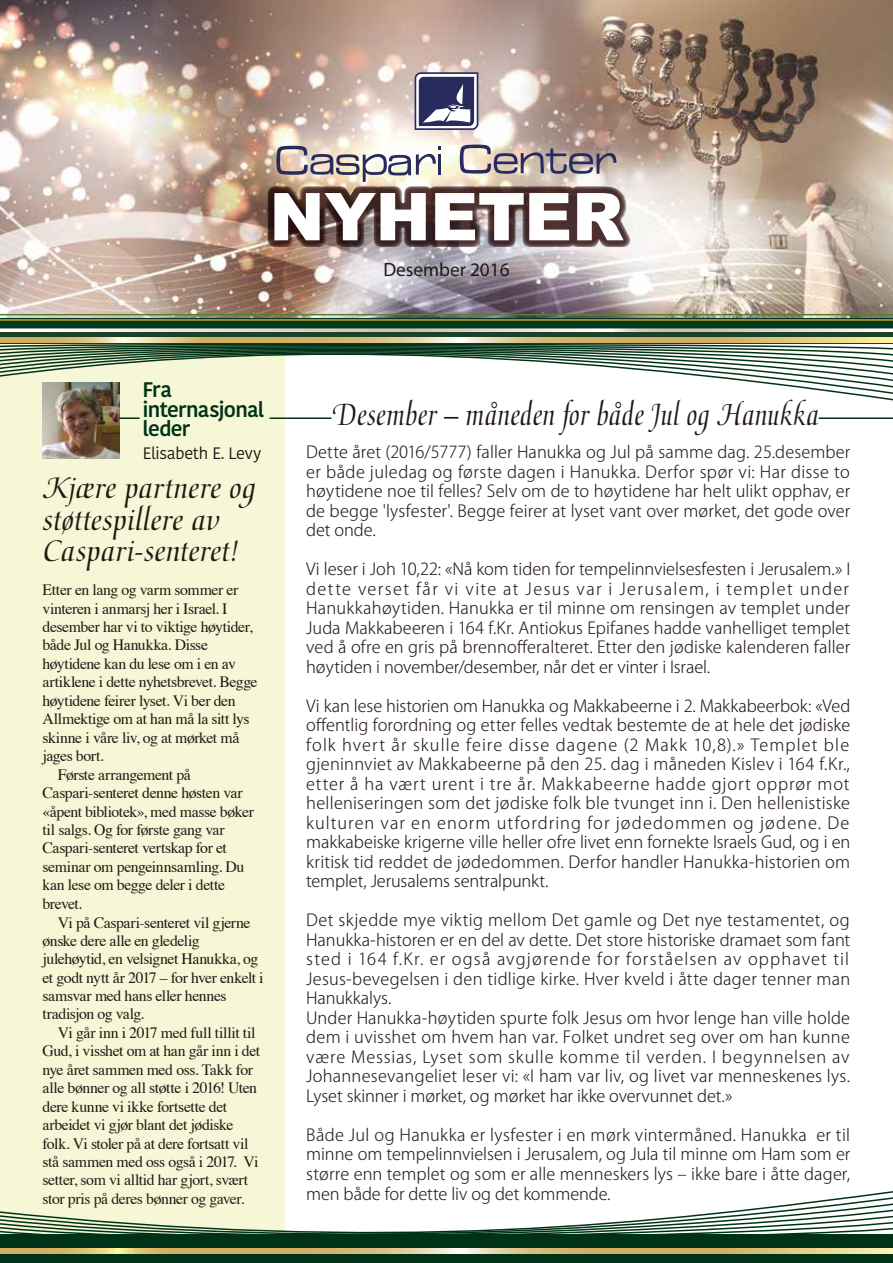
<style>
.page{position:relative;width:893px;height:1263px;background:#fff}
.page>*{position:absolute;margin:0;border:0;box-sizing:border-box;transform-origin:0 0}
.t1{font:900 66px "Arial";letter-spacing:-.005em;color:#fff}
.t2{font:33.6px "Medici Script LT Std";color:#221815;scale:.85 1}
.t3{font:33px/31.5px "Medici Script LT Std";letter-spacing:.005em;color:#221815}
.t4{font:600 21px/19.5px "Kohinoor Bangla";letter-spacing:-.035em;color:#003217}
.t5{font:19.2px "Myriad";color:#221815}
.t6{font:300 16.5px/19.5px "Koz Go Pro";letter-spacing:.01em;color:#221815;text-align:justify}
.t7{font:16.5px "Kohinoor Bangla";letter-spacing:-.02em;color:#221815}
.t8{font:15.75px "Times";letter-spacing:-.03em;color:#221815}
</style>
<div class="page">
<img style="left:0;top:0;width:893px;height:318px">
<div style="left:0;top:339px;width:285px;height:924px;background:#f5f7d6"></div>
<hr style="left:0;top:342px;width:893px;height:2px;background:#003217">
<svg style="left:0;top:343px;width:893px;height:60px"></svg>
<svg style="left:0;top:1191px;width:893px;height:43px"></svg>
<div style="left:0;top:331px;width:893px;height:7px;background:#1b4225"></div>
<svg style="left:0;top:338px;width:893px;height:4px;background:#ddc382"></svg>
<svg style="left:0;top:328px;width:893px;height:3px"></svg>
<div style="left:0;top:318px;width:893px;height:10px;background:#003a1d"></div>
<hr style="left:0;top:314px;width:893px;height:1px;background:#577d39">
<hr style="left:0;top:319px;width:893px;height:2px;background:#cda11b">
<div style="left:0;top:1234px;width:893px;height:29px;background:#003217"></div>
<svg style="left:0;top:1249px;width:893px;height:4px;background:#dbc17d"></svg>
<img style="left:43px;top:382px;width:76px;height:77px">
<hr style="left:119px;top:417px;width:21px;height:2px;background:#003217">
<hr style="left:270px;top:417px;width:61px;height:2px;background:#003217">
<hr style="left:819px;top:417px;width:74px;height:2px;background:#003217">
<svg style="left:415px;top:72px;width:63px;height:58px"></svg>
<img style="left:261px;top:145px;width:376px;height:118px">
<h1 class="t1" style="left:269px;top:169px;width:355px">NYHETER</h1>
<p class="t5" style="left:383px;top:260px;width:128px">Desember 2016</p>
<p class="t4" style="left:142px;top:379px;width:123px">Fra internasjonal leder</p>
<p class="t7" style="left:143px;top:440px;width:120px">Elisabeth E. Levy</p>
<h3 class="t3" style="left:43px;top:473px;width:215px">Kjære partnere og støttespillere av<br>Caspari-senteret!</h3>
<p class="t8" style="left:43px;top:575px;width:197px">Etter en lang og varm sommer er</p>
<p class="t8" style="left:43px;top:593px;width:187px">vinteren i anmarsj her i Israel. I</p>
<p class="t8" style="left:43px;top:612px;width:212px">desember har vi to viktige høytider,</p>
<p class="t8" style="left:43px;top:630px;width:167px">både Jul og Hanukka. Disse</p>
<p class="t8" style="left:43px;top:649px;width:195px">høytidene kan du lese om i en av</p>
<p class="t8" style="left:43px;top:667px;width:217px">artiklene i dette nyhetsbrevet. Begge</p>
<p class="t8" style="left:43px;top:686px;width:195px">høytidene feirer lyset. Vi ber den</p>
<p class="t8" style="left:43px;top:704px;width:208px">Allmektige om at han må la sitt lys</p>
<p class="t8" style="left:43px;top:723px;width:198px">skinne i våre liv, og at mørket må</p>
<p class="t8" style="left:43px;top:741px;width:63px">jages bort.</p>
<p class="t8" style="left:58px;top:760px;width:134px">Første arrangement på</p>
<p class="t8" style="left:43px;top:778px;width:202px">Caspari-senteret denne høsten var</p>
<p class="t8" style="left:43px;top:796px;width:213px">«åpent bibliotek», med masse bøker</p>
<p class="t8" style="left:43px;top:815px;width:184px">til salgs. Og for første gang var</p>
<p class="t8" style="left:43px;top:833px;width:186px">Caspari-senteret vertskap for et</p>
<p class="t8" style="left:43px;top:852px;width:203px">seminar om pengeinnsamling. Du</p>
<p class="t8" style="left:43px;top:870px;width:184px">kan lese om begge deler i dette</p>
<p class="t8" style="left:43px;top:889px;width:41px">brevet.</p>
<p class="t8" style="left:58px;top:907px;width:194px">Vi på Caspari-senteret vil gjerne</p>
<p class="t8" style="left:43px;top:926px;width:159px">ønske dere alle en gledelig</p>
<p class="t8" style="left:43px;top:944px;width:217px">julehøytid, en velsignet Hanukka, og</p>
<p class="t8" style="left:43px;top:962px;width:223px">et godt nytt år 2017 – for hver enkelt i</p>
<p class="t8" style="left:43px;top:981px;width:186px">samsvar med hans eller hennes</p>
<p class="t8" style="left:43px;top:999px;width:103px">tradisjon og valg.</p>
<p class="t8" style="left:58px;top:1018px;width:199px">Vi går inn i 2017 med full tillit til</p>
<p class="t8" style="left:43px;top:1036px;width:219px">Gud, i visshet om at han går inn i det</p>
<p class="t8" style="left:43px;top:1055px;width:212px">nye året sammen med oss. Takk for</p>
<p class="t8" style="left:43px;top:1073px;width:216px">alle bønner og all støtte i 2016! Uten</p>
<p class="t8" style="left:43px;top:1092px;width:186px">dere kunne vi ikke fortsette det</p>
<p class="t8" style="left:43px;top:1110px;width:192px">arbeidet vi gjør blant det jødiske</p>
<p class="t8" style="left:43px;top:1128px;width:208px">folk. Vi stoler på at dere fortsatt vil</p>
<p class="t8" style="left:43px;top:1147px;width:218px">stå sammen med oss også i 2017. Vi</p>
<p class="t8" style="left:43px;top:1165px;width:207px">setter, som vi alltid har gjort, svært</p>
<p class="t8" style="left:43px;top:1184px;width:203px">stor pris på deres bønner og gaver.</p>
<h2 class="t2" style="left:333px;top:395px;width:573px">Desember – måneden for både Jul og Hanukka</h2>
<p class="t6" style="left:306px;top:443px;width:546px">Dette året (2016/5777) faller Hanukka og Jul på samme dag. 25.desember er både juledag og første dagen i Hanukka. Derfor spør vi: Har disse to høytidene noe til felles? Selv om de to høytidene har helt ulikt opphav, er de begge 'lysfester'. Begge feirer at lyset vant over mørket, det gode over det onde.</p>
<p class="t6" style="left:306px;top:560px;width:546px">Vi leser i Joh 10,22: «Nå kom tiden for tempelinnvielsesfesten i Jerusalem.» I dette verset får vi vite at Jesus var i Jerusalem, i templet under Hanukkahøytiden. Hanukka er til minne om rensingen av templet under Juda Makkabeeren i 164 f.Kr. Antiokus Epifanes hadde vanhelliget templet ved å ofre en gris på brennofferalteret. Etter den jødiske kalenderen faller høytiden i november/desember, når det er vinter i Israel.</p>
<p class="t6" style="left:306px;top:696px;width:546px">Vi kan lese historien om Hanukka og Makkabeerne i 2. Makkabeerbok: «Ved offentlig forordning og etter felles vedtak bestemte de at hele det jødiske folk hvert år skulle feire disse dagene (2 Makk 10,8).» Templet ble gjeninnviet av Makkabeerne på den 25. dag i måneden Kislev i 164 f.Kr., etter å ha vært urent i tre år. Makkabeerne hadde gjort opprør mot helleniseringen som det jødiske folk ble tvunget inn i. Den hellenistiske kulturen var en enorm utfordring for jødedommen og jødene. De makkabeiske krigerne ville heller ofre livet enn fornekte Israels Gud, og i en kritisk tid reddet de jødedommen. Derfor handler Hanukka-historien om templet, Jerusalems sentralpunkt.</p>
<p class="t6" style="left:306px;top:911px;width:546px;text-align:left">Det skjedde mye viktig mellom Det gamle og Det nye testamentet, og Hanukka-historen er en del av dette. Det store historiske dramaet som fant sted i 164 f.Kr. er også avgjørende for forståelsen av opphavet til Jesus-bevegelsen i den tidlige kirke. Hver kveld i åtte dager tenner man Hanukkalys.<br>Under Hanukka-høytiden spurte folk Jesus om hvor lenge han ville holde dem i uvisshet om hvem han var. Folket undret seg over om han kunne være Messias, Lyset som skulle komme til verden. I begynnelsen av Johannesevangeliet leser vi: «I ham var liv, og livet var menneskenes lys.<br>Lyset skinner i mørket, og mørket har ikke overvunnet det.»</p>
<p class="t6" style="left:306px;top:1125px;width:546px">Både Jul og Hanukka er lysfester i en mørk vintermåned. Hanukka er til minne om tempelinnvielsen i Jerusalem, og Jula til minne om Ham som er større enn templet og som er alle menneskers lys ‒ ikke bare i åtte dager, men både for dette liv og det kommende.</p>
</div>
